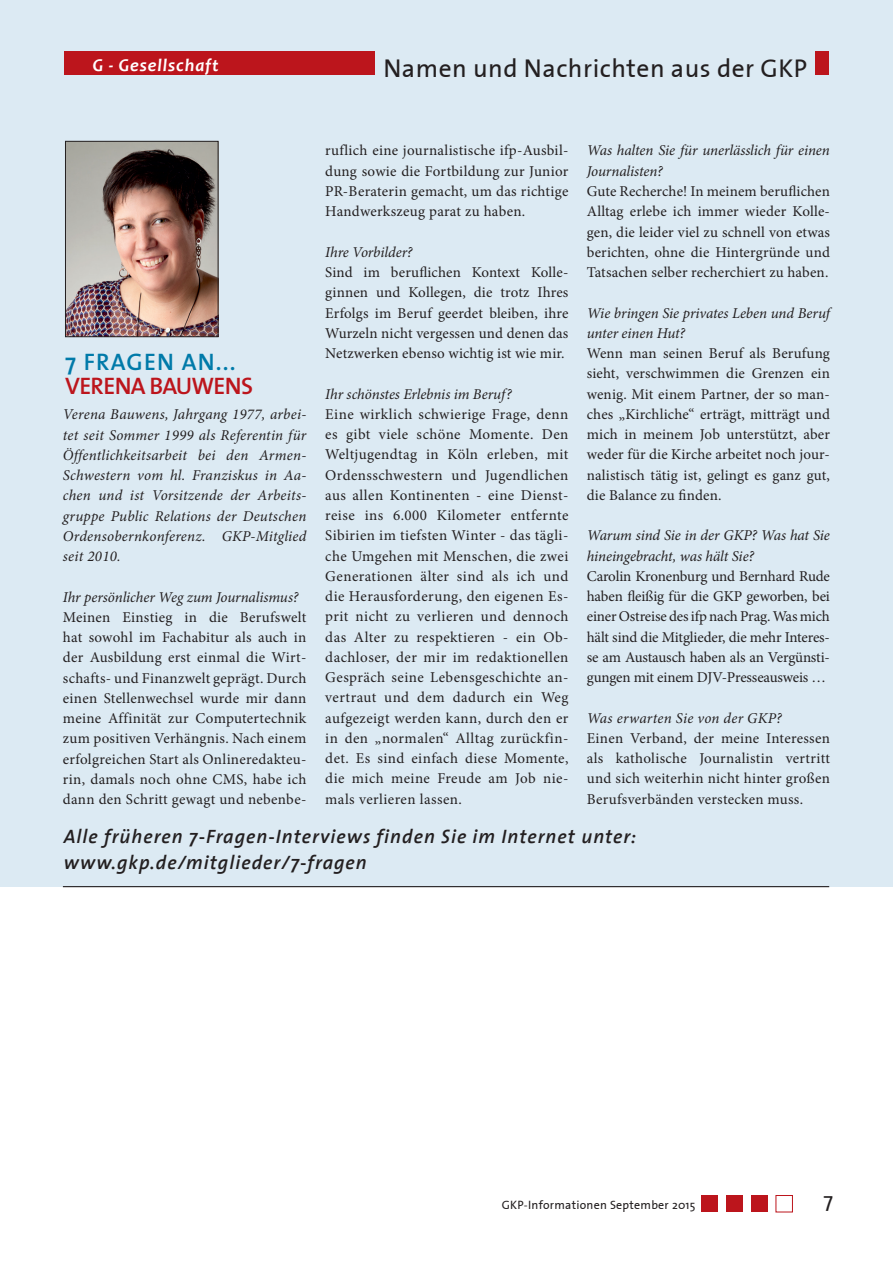
<style>
.page{position:relative;width:893px;height:1263px;background:#fff}
.page>*{position:absolute;margin:0;border:0;box-sizing:border-box;transform-origin:0 0}
.t1{font:25.5px "The Sans Plain";letter-spacing:.02em;color:#231f20}
.t2{font:600 24px "The Sans";letter-spacing:-.03em;color:#bc151c}
.t3{font:600 24px "The Sans";letter-spacing:.05em;color:#007aa9}
.t4{font:21px "The Sans Plain";color:#231f20}
.t5{font:italic 600 19.5px/25.5px "The Sans";letter-spacing:.05em;color:#231f20}
.t6{font:italic 700 18px "Candara";letter-spacing:.05em;color:#fff}
.t7{font:15px/20.2px "Minion Pro";letter-spacing:.01em;color:#231f20;text-align:justify}
.t8{font:italic 15px/20.2px "Minion Pro";letter-spacing:-.005em;color:#231f20}
.t9{font:italic 15px "Minion Pro";letter-spacing:.015em;color:#231f20}
.t10{font:12px "The Sans Plain";letter-spacing:.02em;color:#231f20}
</style>
<div class="page">
<div style="left:702px;top:1195px;width:16px;height:16px;background:#bc151c"></div>
<div style="left:751px;top:1195px;width:17px;height:16px;background:#bc151c"></div>
<div style="left:726px;top:1195px;width:17px;height:16px;background:#bc151c"></div>
<div style="left:775px;top:1195px;width:18px;height:17px;border:1px solid #bc151c"></div>
<div style="left:0;top:0;width:893px;height:887px;background:#dceaf3"></div>
<img style="left:67px;top:143px;width:149px;height:192px">
<div style="left:65px;top:141px;width:153px;height:196px;border:1px solid #231f20"></div>
<div style="left:64px;top:52px;width:764px;height:23px;background:#bc151c"></div>
<div style="left:375px;top:47px;width:439px;height:31px;background:#dceaf3"></div>
<hr style="left:63px;top:886px;width:766px;height:1px;background:#231f20">
<h1 class="t1" style="left:375px;top:45px;width:425px">Namen und Nachrichten aus der GKP</h1>
<p class="t6" style="left:93px;top:53px;width:128px">G - Gesellschaft</p>
<h1 class="t1" style="left:383px;top:47px;width:425px">Namen und Nachrichten aus der GKP</h1>
<p class="t8" style="left:587px;top:141px;width:245px">Was halten Sie für unerlässlich für einen<br>Journalisten?</p>
<p class="t7" style="left:587px;top:181px;width:245px">Gute Recherche! In meinem beruflichen Alltag erlebe ich immer wieder Kolle&shy;gen, die leider viel zu schnell von etwas berichten, ohne die Hintergründe und Tatsachen selber recherchiert zu haben.</p>
<p class="t8" style="left:587px;top:303px;width:245px">Wie bringen Sie privates Leben und Beruf unter einen Hut?</p>
<p class="t7" style="left:587px;top:343px;width:245px">Wenn man seinen Beruf als Berufung sieht, verschwimmen die Grenzen ein wenig. Mit einem Partner, der so man&shy;ches „Kirchliche“ erträgt, mitträgt und mich in meinem Job unterstützt, aber weder für die Kirche arbeitet noch jour&shy;nalistisch tätig ist, gelingt es ganz gut, die Balance zu finden.</p>
<p class="t8" style="left:587px;top:525px;width:245px">Warum sind Sie in der GKP? Was hat Sie hineingebracht, was hält Sie?</p>
<p class="t7" style="left:587px;top:566px;width:245px">Carolin Kronenburg und Bernhard Rude haben fleißig für die GKP geworben, bei einer Ostreise des ifp nach Prag. Was mich hält sind die Mitglieder, die mehr Interes&shy;se am Austausch haben als an Vergünsti&shy;gungen mit einem DJV-Presseausweis …</p>
<p class="t9" style="left:587px;top:707px;width:196px">Was erwarten Sie von der GKP?</p>
<p class="t7" style="left:587px;top:728px;width:245px">Einen Verband, der meine Interessen als katholische Journalistin vertritt und sich weiterhin nicht hinter großen Berufsverbänden verstecken muss.</p>
<p class="t7" style="left:325px;top:141px;width:245px">ruflich eine journalistische ifp-Ausbil&shy;dung sowie die Fortbildung zur Junior PR-Beraterin gemacht, um das richtige Handwerkszeug parat zu haben.</p>
<p class="t8" style="left:325px;top:242px;width:89px">Ihre Vorbilder?</p>
<p class="t7" style="left:325px;top:262px;width:245px">Sind im beruflichen Kontext Kolle&shy;ginnen und Kollegen, die trotz Ihres Erfolgs im Beruf geerdet bleiben, ihre Wurzeln nicht vergessen und denen das Netzwerken ebenso wichtig ist wie mir.</p>
<p class="t8" style="left:325px;top:384px;width:188px">Ihr schönstes Erlebnis im Beruf?</p>
<p class="t7" style="left:325px;top:404px;width:245px">Eine wirklich schwierige Frage, denn es gibt viele schöne Momente. Den Weltjugendtag in Köln erleben, mit Ordensschwestern und Jugendlichen aus allen Kontinenten - eine Dienst&shy;reise ins 6.000 Kilometer entfernte Sibirien im tiefsten Winter - das tägli&shy;che Umgehen mit Menschen, die zwei Generationen älter sind als ich und die Herausforderung, den eigenen Es&shy;prit nicht zu verlieren und dennoch das Alter zu respektieren - ein Ob&shy;dachloser, der mir im redaktionellen Gespräch seine Lebensgeschichte an&shy;vertraut und dem dadurch ein Weg aufgezeigt werden kann, durch den er in den „normalen“ Alltag zurückfin&shy;det. Es sind einfach diese Momente, die mich meine Freude am Job nie&shy;mals verlieren lassen.</p>
<h2 class="t3" style="left:65px;top:342px;width:172px">7 FRAGEN AN...</h2>
<h2 class="t2" style="left:65px;top:366px;width:189px">VERENA BAUWENS</h2>
<p class="t8" style="left:63px;top:404px;width:245px;text-align:justify">Verena Bauwens, Jahrgang 1977, arbei&shy;tet seit Sommer 1999 als Referentin für Öffentlichkeitsarbeit bei den Armen-Schwestern vom hl. Franziskus in Aa&shy;chen und ist Vorsitzende der Arbeits&shy;gruppe Public Relations der Deutschen Ordensobernkonferenz. GKP-Mitglied seit 2010.</p>
<p class="t8" style="left:63px;top:587px;width:237px">Ihr persönlicher Weg zum Journalismus?</p>
<p class="t7" style="left:63px;top:607px;width:245px">Meinen Einstieg in die Berufswelt hat sowohl im Fachabitur als auch in der Ausbildung erst einmal die Wirt&shy;schafts- und Finanzwelt geprägt. Durch einen Stellenwechsel wurde mir dann meine Affinität zur Computertechnik zum positiven Verhängnis. Nach einem erfolgreichen Start als Onlineredakteu&shy;rin, damals noch ohne CMS, habe ich dann den Schritt gewagt und nebenbe-</p>
<h3 class="t5" style="left:64px;top:823px;width:574px">Alle früheren 7-Fragen-Interviews finden Sie im Internet unter: www.gkp.de/mitglieder/7-fragen</h3>
<p class="t10" style="left:502px;top:1195px;width:195px">GKP-Informationen September 2015</p>
<h3 class="t4" style="left:824px;top:1182px;width:11px">7</h3>
</div>
